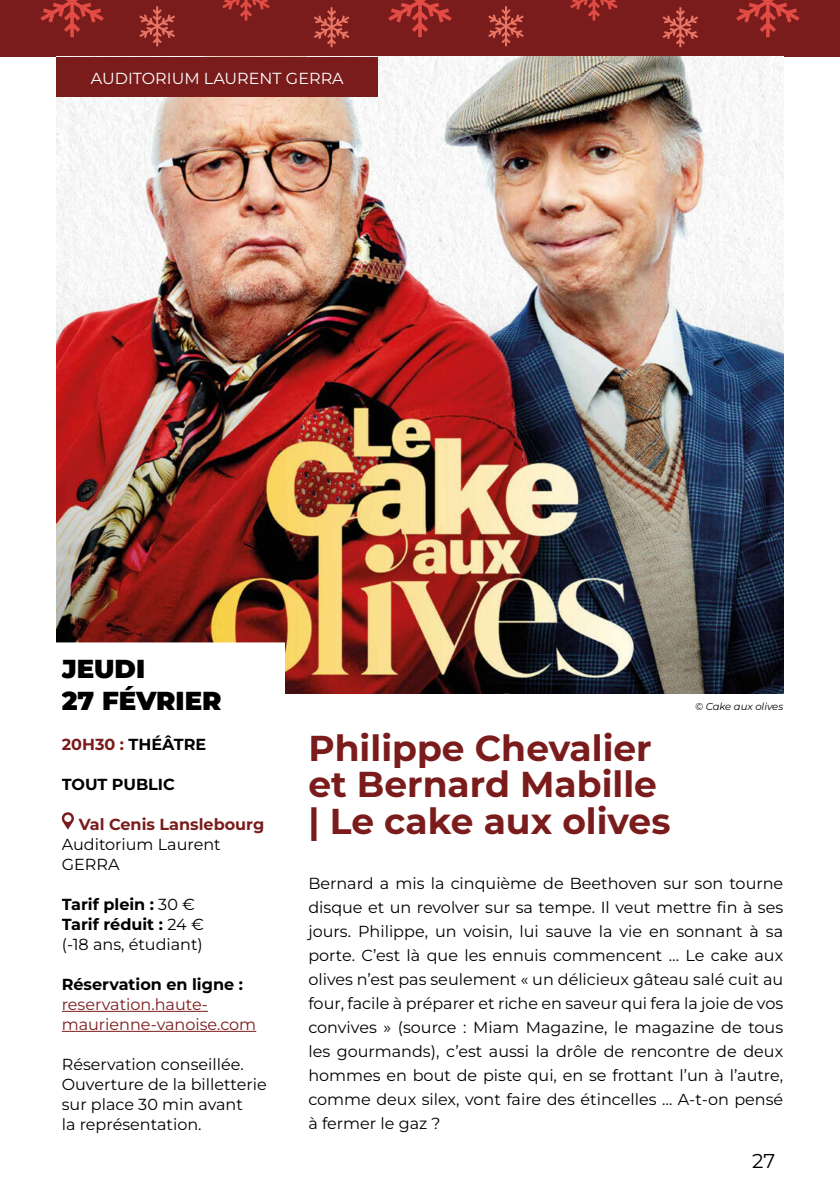
<style>
.page{position:relative;width:840px;height:1191px;background:#fff}
.page>*{position:absolute;margin:0;border:0;box-sizing:border-box;transform-origin:0 0}
.t1{font:700 36px/36px "Montserrat";color:#7b1c1c}
.t2{font:900 26px/32px "Montserrat";color:#000}
.t3{font:20px "Montserrat";color:#000}
.t4{font:16px/24px "Montserrat";color:#000}
.t5{font:700 16px/20px "Montserrat";color:#000}
.t6{font:16px/20px "Montserrat";color:#7b1c1c}
.t7{font:16px "Montserrat";color:#fff}
.t8{font:700 16px "Montserrat";color:#7b1c1c}
.t9{font:italic 10px "Montserrat";color:#000}
.s1{color:#7b1c1c}
.s2{font-weight:400}
</style>
<div class="page">
<div style="left:0;top:0;width:839px;height:57px;background:#7b1c1c"></div>
<svg style="left:388px;top:0;width:63px;height:37px"></svg>
<svg style="left:40px;top:0;width:64px;height:37px"></svg>
<svg style="left:736px;top:0;width:63px;height:37px"></svg>
<svg style="left:222px;top:0;width:48px;height:21px"></svg>
<svg style="left:570px;top:0;width:47px;height:21px"></svg>
<svg style="left:314px;top:7px;width:35px;height:40px"></svg>
<svg style="left:662px;top:7px;width:35px;height:40px"></svg>
<svg style="left:139px;top:6px;width:36px;height:40px"></svg>
<svg style="left:488px;top:6px;width:35px;height:40px"></svg>
<img style="left:57px;top:57px;width:725px;height:636px">
<div style="left:57px;top:647px;width:223px;height:491px;background:#fff"></div>
<hr style="left:62px;top:1011px;width:146px;height:1px;background:#7b1c1c">
<hr style="left:62px;top:1031px;width:194px;height:1px;background:#7b1c1c">
<svg style="left:63px;top:812px;width:11px;height:17px"></svg>
<div style="left:57px;top:57px;width:320px;height:39px;background:#7b1c1c"></div>
<p class="t7" style="left:91px;top:68px;width:254px">AUDITORIUM LAURENT GERRA</p>
<h2 class="t2" style="left:62px;top:651px;width:161px">JEUDI<br>27 FÉVRIER</h2>
<p class="t5" style="left:62px;top:733px;width:146px"><span class="s1">20H30 :</span> THÉÂTRE</p>
<p class="t5" style="left:62px;top:773px;width:115px">TOUT PUBLIC</p>
<p class="t8" style="left:79px;top:813px;width:187px">Val Cenis Lanslebourg</p>
<p class="t4" style="left:62px;top:833px;width:160px;line-height:20px">Auditorium Laurent<br>GERRA</p>
<p class="t5" style="left:62px;top:893px;width:143px">Tarif plein : <span class="s2">30 €<br></span>Tarif réduit : <span class="s2">24 € (-18 ans, étudiant)</span></p>
<p class="t5" style="left:62px;top:973px;width:183px">Réservation en ligne :</p>
<p class="t6" style="left:62px;top:993px;width:196px">reservation.haute&shy;maurienne-vanoise.com</p>
<p class="t4" style="left:62px;top:1053px;width:206px;line-height:20px">Réservation conseillée.<br>Ouverture de la billetterie sur place 30 min avant<br>la représentation.</p>
<p class="t9" style="left:694px;top:700px;width:90px">© Cake aux olives</p>
<h1 class="t1" style="left:308px;top:729px;width:363px">Philippe Chevalier et Bernard Mabille | Le cake aux olives</h1>
<p class="t4" style="left:308px;top:870px;width:476px;text-align:justify">Bernard a mis la cinquième de Beethoven sur son tourne disque et un revolver sur sa tempe. Il veut mettre fin à ses jours. Philippe, un voisin, lui sauve la vie en sonnant à sa porte. C’est là que les ennuis commencent … Le cake aux olives n’est pas seulement « un délicieux gâteau salé cuit au four, facile à préparer et riche en saveur qui fera la joie de vos convives » (source : Miam Magazine, le magazine de tous les gourmands), c’est aussi la drôle de rencontre de deux hommes en bout de piste qui, en se frottant l’un à l’autre, comme deux silex, vont faire des étincelles … A-t-on pensé à fermer le gaz ?</p>
<p class="t3" style="left:751px;top:1147px;width:25px">27</p>
</div>
